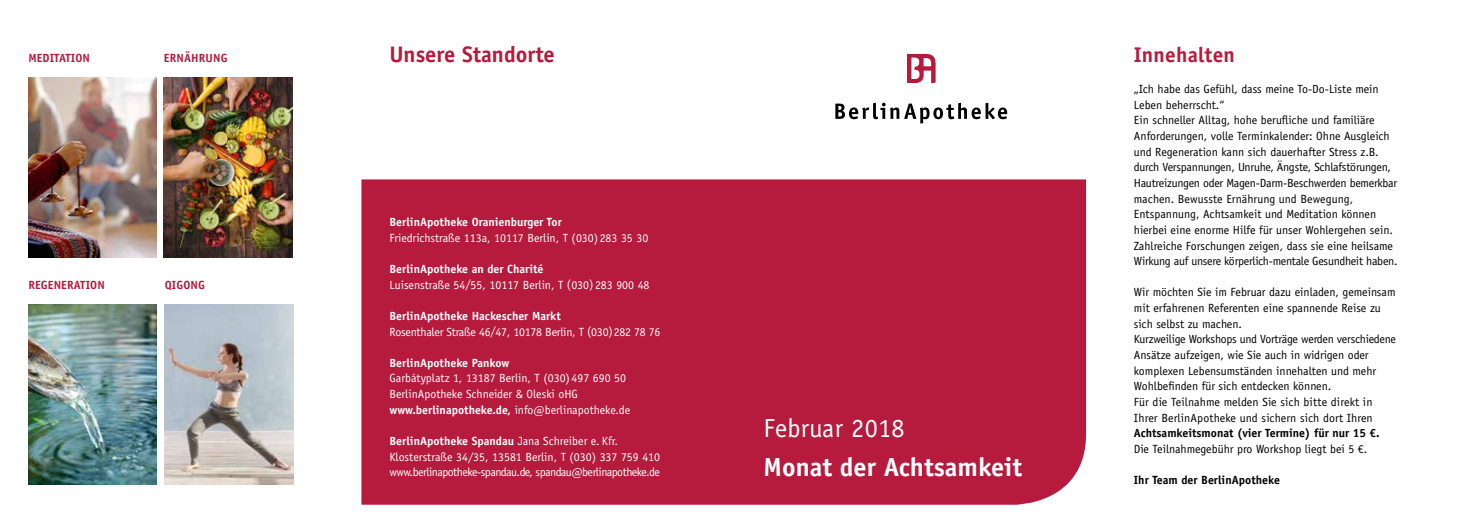
<style>
.page{position:relative;width:1467px;height:525px;background:#fff}
.page>*{position:absolute;margin:0;border:0;box-sizing:border-box;transform-origin:0 0}
.t1{font:700 26.25px "Officina Sans Std";color:#fff}
.t2{font:26.25px "Officina Sans Std";letter-spacing:.01em;color:#fff}
.t3{font:700 22.5px "Officina Sans Std";color:#b61a3d}
.t4{font:700 21.25px "Officina Sans Std";letter-spacing:.01em;color:#b61a3d}
.t5{font:11.88px/15.6px "Officina Sans Std";color:#000}
.t6{font:11.88px/15.6px "Officina Sans Std";color:#fff}
.t7{font:11.88px/15.6px "Officina Sans Std";letter-spacing:-.04em;color:#fff}
.t8{font:700 11.88px "Officina Sans Std";color:#fff}
.t9{font:700 11.88px "Officina Sans Std";color:#000}
.t10{font:11.88px "Officina Sans Std";letter-spacing:-.02em;color:#fff}
.t11{font:700 11.88px "Officina Sans Std";letter-spacing:.01em;color:#b61a3d}
.s1{font-weight:700}
</style>
<div class="page">
<div style="left:361px;top:179px;width:725px;height:325px;background:#b61a3d"></div>
<svg style="left:835px;top:103px;width:172px;height:20px"></svg>
<svg style="left:907px;top:54px;width:29px;height:29px"></svg>
<img style="left:28px;top:77px;width:129px;height:180px">
<img style="left:28px;top:304px;width:129px;height:180px">
<img style="left:165px;top:304px;width:128px;height:180px">
<img style="left:164px;top:77px;width:128px;height:180px">
<h2 class="t3" style="left:389px;top:40px;width:167px">Unsere Standorte</h2>
<p class="t11" style="left:28px;top:50px;width:63px">MEDITATION</p>
<h3 class="t4" style="left:1134px;top:41px;width:103px">Innehalten</h3>
<p class="t11" style="left:164px;top:50px;width:65px">ERNÄHRUNG</p>
<p class="t11" style="left:28px;top:277px;width:78px">REGENERATION</p>
<p class="t11" style="left:165px;top:277px;width:42px">QIGONG</p>
<p class="t8" style="left:389px;top:214px;width:174px">BerlinApotheke Oranienburger Tor</p>
<p class="t6" style="left:389px;top:230px;width:260px">Friedrichstraße 113a, 10117 Berlin, T (030)283 35 30</p>
<p class="t8" style="left:389px;top:261px;width:155px">BerlinApotheke an der Charité</p>
<p class="t6" style="left:389px;top:276px;width:262px">Luisenstraße 54/55, 10117 Berlin, T (030)283 900 48</p>
<p class="t8" style="left:389px;top:308px;width:173px">BerlinApotheke Hackescher Markt</p>
<p class="t10" style="left:389px;top:324px;width:272px">Rosenthaler Straße 46/47, 10178 Berlin, T (030)282 78 76</p>
<p class="t8" style="left:389px;top:355px;width:121px">BerlinApotheke Pankow</p>
<p class="t6" style="left:389px;top:370px;width:242px">Garbátyplatz 1, 13187 Berlin, T (030)497 690 50<br>BerlinApotheke Schneider &amp; Oleski oHG <span class="s1">www.berlinapotheke.de,</span> info@berlinapotheke.de</p>
<p class="t7" style="left:389px;top:433px;width:272px"><span class="s1">BerlinApotheke Spandau</span> Jana Schreiber e. Kfr.<br>Klosterstraße 34/35, 13581 Berlin, T (030) 337 759 410 www.berlinapotheke-spandau.de, spandau@berlinapotheke.de</p>
<h1 class="t2" style="left:764px;top:412px;width:142px">Februar 2018</h1>
<h1 class="t1" style="left:764px;top:450px;width:260px">Monat der Achtsamkeit</h1>
<p class="t5" style="left:1134px;top:81px;width:265px">„Ich habe das Gefühl, dass meine To-Do-Liste mein Leben beherrscht.“<br>Ein schneller Alltag, hohe berufliche und familiäre Anforderungen, volle Terminkalender: Ohne Ausgleich und Regeneration kann sich dauerhafter Stress z.B. durch Verspannungen, Unruhe, Ängste, Schlafstörungen, Hautreizungen oder Magen-Darm-Beschwerden bemerkbar machen. Bewusste Ernährung und Bewegung, Entspannung, Achtsamkeit und Meditation können hierbei eine enorme Hilfe für unser Wohlergehen sein.<br>Zahlreiche Forschungen zeigen, dass sie eine heilsame Wirkung auf unsere körperlich-mentale Gesundheit haben.</p>
<p class="t5" style="left:1134px;top:284px;width:264px">Wir möchten Sie im Februar dazu einladen, gemeinsam mit erfahrenen Referenten eine spannende Reise zu sich selbst zu machen.<br>Kurzweilige Workshops und Vorträge werden verschiedene Ansätze aufzeigen, wie Sie auch in widrigen oder komplexen Lebensumständen innehalten und mehr Wohlbefinden für sich entdecken können.<br>Für die Teilnahme melden Sie sich bitte direkt in Ihrer BerlinApotheke und sichern sich dort Ihren</p>
<p class="t9" style="left:1134px;top:425px;width:247px">Achtsamkeitsmonat (vier Termine) für nur 15 €.</p>
<p class="t5" style="left:1134px;top:441px;width:235px">Die Teilnahmegebühr pro Workshop liegt bei 5 €.</p>
<p class="t9" style="left:1134px;top:472px;width:148px">Ihr Team der BerlinApotheke</p>
</div>
